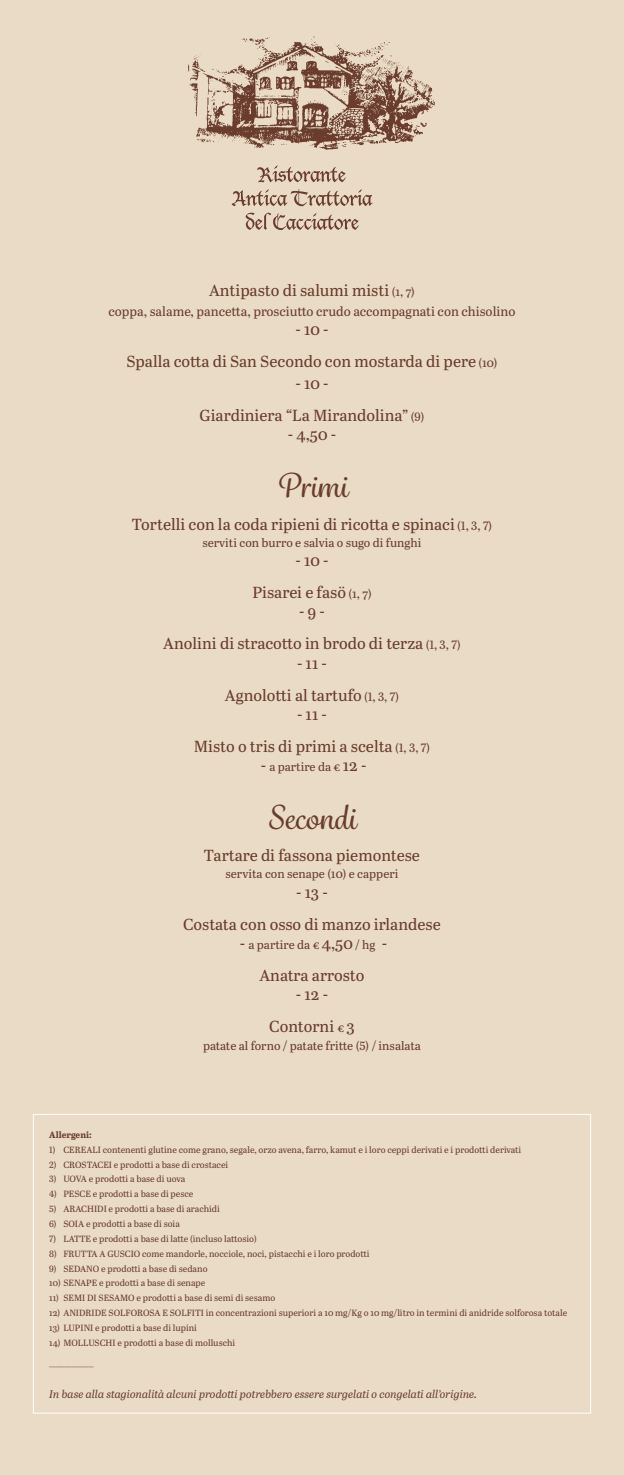
<style>
.page{position:relative;width:624px;height:1475px;background:#fff}
.page>*{position:absolute;margin:0;border:0;box-sizing:border-box;transform-origin:0 0}
.t1{font:500 32px "Grafolita Script";color:#693c2d}
.t2{font:16px/32.1px "Abril Text";color:#693c2d;text-align:center}
.t3{font:13px "Abril Text";color:#693c2d}
.t4{font:12px "Abril Text";color:#693c2d}
.t5{font:italic 11px "Abril Text";color:#693c2d}
.t6{font:9px "Abril Text";color:#693c2d}
.t7{font:700 9px "Abril Text";color:#693c2d}
.s1{font-size:12px}
.s2{font-size:16px}
</style>
<div class="page">
<div style="left:0;top:0;width:624px;height:1474px;background:#e9dbc5"></div>
<svg style="left:257px;top:165px;width:89px;height:17px"></svg>
<svg style="left:231px;top:189px;width:141px;height:17px"></svg>
<svg style="left:245px;top:213px;width:114px;height:17px"></svg>
<img style="left:188px;top:36px;width:247px;height:114px">
<div style="left:33px;top:1113px;width:558px;height:300px;border:1px solid #fff"></div>
<h2 class="t2" style="left:209px;top:274px;width:207px">Antipasto di salumi misti <span class="s1">(1, 7)</span></h2>
<h3 class="t3" style="left:108px;top:302px;width:408px">coppa, salame, pancetta, prosciutto crudo accompagnati con chisolino</h3>
<h2 class="t2" style="left:126px;top:313px;width:372px;line-height:31.6px">- 10 -<br>Spalla cotta di San Secondo con mostarda di pere <span class="s1">(10)</span></h2>
<h2 class="t2" style="left:199px;top:367px;width:226px;line-height:31.6px">- 10 -<br>Giardiniera “La Mirandolina” <span class="s1">(9)</span></h2>
<h2 class="t2" style="left:288px;top:417px;width:50px">- 4,50 -</h2>
<h1 class="t1" style="left:276px;top:465px;width:72px">Primi</h1>
<h2 class="t2" style="left:132px;top:507px;width:362px">Tortelli con la coda ripieni di ricotta e spinaci <span class="s1">(1, 3, 7)</span></h2>
<h3 class="t4" style="left:202px;top:534px;width:221px">serviti con burro e salvia o sugo di funghi</h3>
<h2 class="t2" style="left:252px;top:543px;width:121px">- 10 -<br>Pisarei e fasö <span class="s1">(1, 7)</span></h2>
<h2 class="t2" style="left:163px;top:595px;width:299px">- 9 -<br>Anolini di stracotto in brodo di terza <span class="s1">(1, 3, 7)</span></h2>
<h2 class="t2" style="left:225px;top:646px;width:176px">- 11 -<br>Agnolotti al tartufo <span class="s1">(1, 3, 7)</span></h2>
<h2 class="t2" style="left:194px;top:697px;width:238px">- 11 -<br>Misto o tris di primi a scelta <span class="s1">(1, 3, 7)</span></h2>
<h3 class="t4" style="left:261px;top:758px;width:107px"><span class="s2">-</span> a partire da € <span class="s2">12 -</span></h3>
<h1 class="t1" style="left:268px;top:796px;width:89px">Secondi</h1>
<h2 class="t2" style="left:204px;top:838px;width:217px">Tartare di fassona piemontese</h2>
<h3 class="t4" style="left:225px;top:865px;width:174px">servita con senape (10) e capperi</h3>
<h2 class="t2" style="left:183px;top:875px;width:259px">- 13 -<br>Costata con osso di manzo irlandese</h2>
<h3 class="t4" style="left:240px;top:935px;width:149px"><span class="s2">-</span> a partire da € <span class="s2">4,50</span> / hg <span class="s2">-</span></h3>
<h2 class="t2" style="left:259px;top:958px;width:107px">Anatra arrosto</h2>
<h2 class="t2" style="left:269px;top:977px;width:87px">- 12 -<br>Contorni <span class="s1">€</span> 3</h2>
<h3 class="t4" style="left:203px;top:1036px;width:219px">patate al forno / patate fritte (5) / insalata</h3>
<p class="t7" style="left:49px;top:1127px;width:44px">Allergeni:</p>
<p class="t6" style="left:49px;top:1142px;width:473px">1) CEREALI contenenti glutine come grano, segale, orzo avena, farro, kamut e i loro ceppi derivati e i prodotti derivati</p>
<p class="t6" style="left:49px;top:1157px;width:180px">2) CROSTACEI e prodotti a base di crostacei</p>
<p class="t6" style="left:49px;top:1172px;width:138px">3) UOVA e prodotti a base di uova</p>
<p class="t6" style="left:49px;top:1187px;width:146px">4) PESCE e prodotti a base di pesce</p>
<p class="t6" style="left:49px;top:1202px;width:172px">5) ARACHIDI e prodotti a base di arachidi</p>
<p class="t6" style="left:49px;top:1217px;width:132px">6) SOIA e prodotti a base di soia</p>
<p class="t6" style="left:49px;top:1231px;width:209px">7) LATTE e prodotti a base di latte (incluso lattosio)</p>
<p class="t6" style="left:49px;top:1246px;width:322px">8) FRUTTA A GUSCIO come mandorle, nocciole, noci, pistacchi e i loro prodotti</p>
<p class="t6" style="left:49px;top:1261px;width:160px">9) SEDANO e prodotti a base di sedano</p>
<p class="t6" style="left:49px;top:1276px;width:158px">10) SENAPE e prodotti a base di senape</p>
<p class="t6" style="left:49px;top:1291px;width:228px">11) SEMI DI SESAMO e prodotti a base di semi di sesamo</p>
<p class="t6" style="left:49px;top:1306px;width:519px">12) ANIDRIDE SOLFOROSA E SOLFITI in concentrazioni superiori a 10 mg/Kg o 10 mg/litro in termini di anidride solforosa totale</p>
<p class="t6" style="left:49px;top:1320px;width:149px">13) LUPINI e prodotti a base di lupini</p>
<p class="t6" style="left:49px;top:1335px;width:188px">14) MOLLUSCHI e prodotti a base di molluschi</p>
<p class="t5" style="left:49px;top:1353px;width:46px">________</p>
<p class="t5" style="left:49px;top:1385px;width:429px">In base alla stagionalità alcuni prodotti potrebbero essere surgelati o congelati all’origine.</p>
</div>
